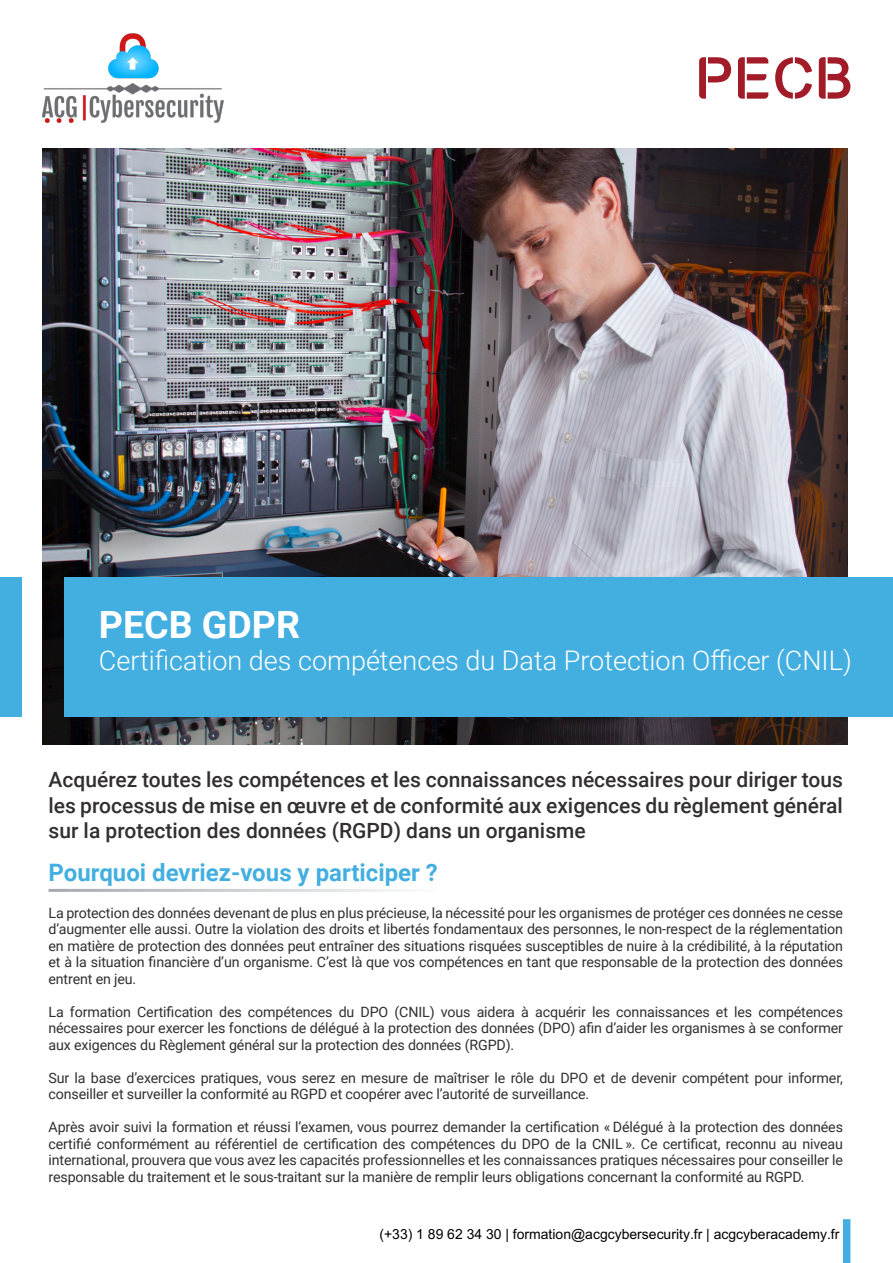
<style>
.page{position:relative;width:893px;height:1263px;background:#fff}
.page>*{position:absolute;margin:0;border:0;box-sizing:border-box;transform-origin:0 0}
.t1{font:700 37.5px "Roboto";color:#fff}
.t2{font:300 27px "Roboto";color:#fff}
.t3{font:700 24px "Roboto";color:#43afe0}
.t4{font:500 21px/25.2px "Roboto";color:#312f30;text-align:justify}
.Bullet_Points{font:14.25px/16.5px "Roboto";letter-spacing:-.01em;color:#312f30;text-align:justify}
.t5{font:13.95px "Arial";color:#000}
</style>
<div class="page">
<img style="left:43px;top:149px;width:805px;height:595px">
<div style="left:65px;top:577px;width:828px;height:140px;background:#43afe0"></div>
<div style="left:0;top:577px;width:21px;height:140px;background:#43afe0"></div>
<div style="left:843px;top:1219px;width:7px;height:44px;background:#43afe0"></div>
<svg style="left:699px;top:57px;width:32px;height:42px"></svg>
<svg style="left:738px;top:57px;width:30px;height:42px"></svg>
<svg style="left:775px;top:57px;width:37px;height:42px"></svg>
<svg style="left:819px;top:57px;width:31px;height:42px"></svg>
<img style="left:43px;top:33px;width:181px;height:90px">
<p class="t1" style="left:99px;top:598px;width:203px">PECB GDPR</p>
<p class="t2" style="left:99px;top:642px;width:754px">Certification des compétences du Data Protection Officer (CNIL)</p>
<p class="t4" style="left:49px;top:767px;width:796px">Acquérez toutes les compétences et les connaissances nécessaires pour diriger tous les processus de mise en œuvre et de conformité aux exigences du règlement général sur la protection des données (RGPD) dans un organisme</p>
<p class="t3" style="left:49px;top:856px;width:391px">Pourquoi devriez-vous y participer ?</p>
<p class="Bullet_Points" style="left:49px;top:904px;width:796px">La protection des données devenant de plus en plus précieuse, la nécessité pour les organismes de protéger ces données ne cesse d’augmenter elle aussi. Outre la violation des droits et libertés fondamentaux des personnes, le non-respect de la réglementation en matière de protection des données peut entraîner des situations risquées susceptibles de nuire à la crédibilité, à la réputation et à la situation financière d’un organisme. C’est là que vos compétences en tant que responsable de la protection des données entrent en jeu.</p>
<p class="Bullet_Points" style="left:49px;top:1003px;width:796px">La formation Certification des compétences du DPO (CNIL) vous aidera à acquérir les connaissances et les compétences nécessaires pour exercer les fonctions de délégué à la protection des données (DPO) afin d’aider les organismes à se conformer aux exigences du Règlement général sur la protection des données (RGPD).</p>
<p class="Bullet_Points" style="left:49px;top:1069px;width:796px">Sur la base d’exercices pratiques, vous serez en mesure de maîtriser le rôle du DPO et de devenir compétent pour informer, conseiller et surveiller la conformité au RGPD et coopérer avec l’autorité de surveillance.</p>
<p class="Bullet_Points" style="left:49px;top:1118px;width:796px">Après avoir suivi la formation et réussi l’examen, vous pourrez demander la certification « Délégué à la protection des données certifié conformément au référentiel de certification des compétences du DPO de la CNIL ». Ce certificat, reconnu au niveau international, prouvera que vous avez les capacités professionnelles et les connaissances pratiques nécessaires pour conseiller le responsable du traitement et le sous-traitant sur la manière de remplir leurs obligations concernant la conformité au RGPD.</p>
<p class="Bullet_Points" style="left:372px;top:1218px;width:454px">(+33) 1 89 62 34 30 | formation@acgcybersecurity.fr | acgcyberademy.fr</p>
<p class="t5" style="left:379px;top:1226px;width:461px">(+33) 1 89 62 34 30 | formation@acgcybersecurity.fr | acgcyberacademy.fr</p>
</div>
